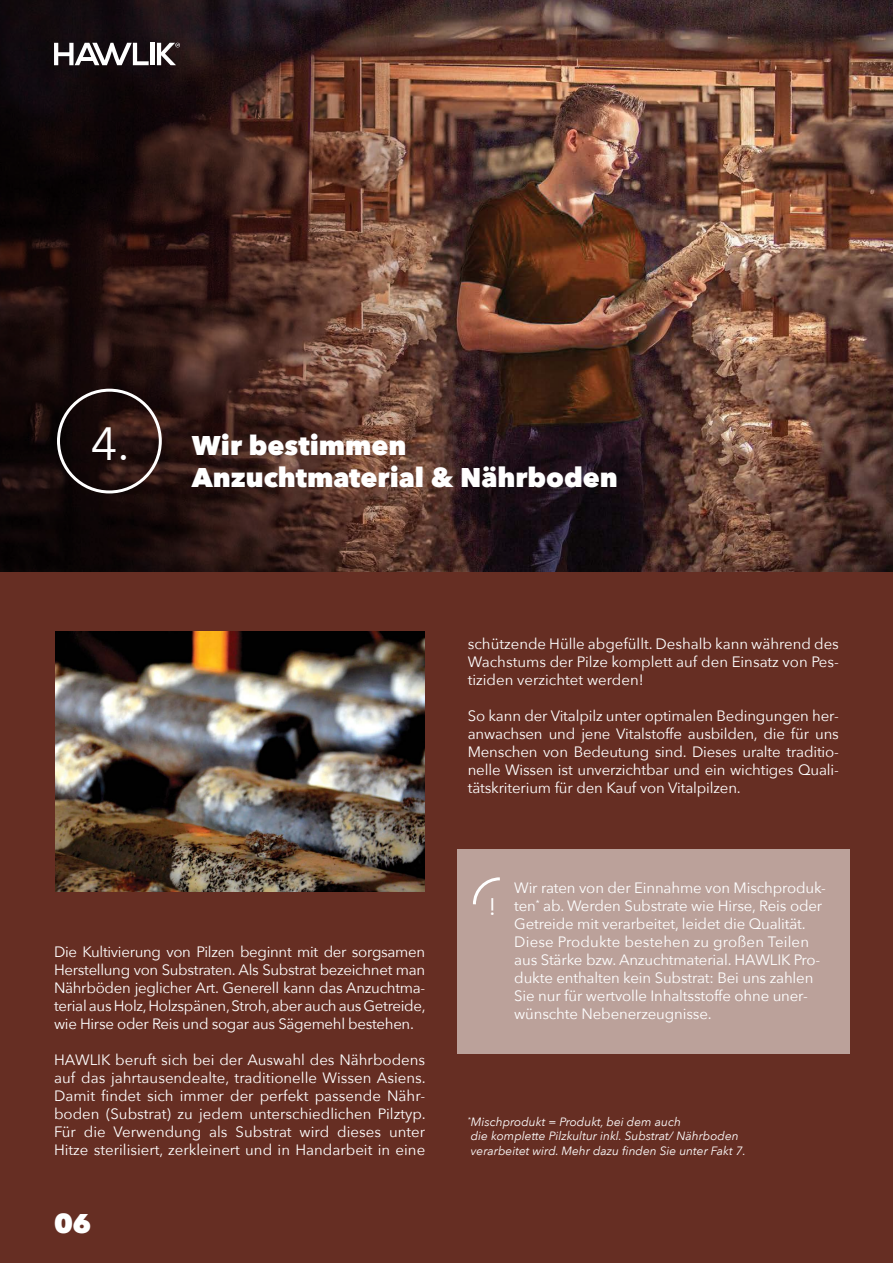
<style>
.page{position:relative;width:893px;height:1263px;background:#662e23}
.page>*{position:absolute;margin:0;border:0;box-sizing:border-box;transform-origin:0 0}
.t1{font:46.5px "Avenir Next";color:#fff}
.t2{font:800 27px/32.4px "Avenir Next";color:#fff}
.t3{font:24px "Avenir Next";color:#fff}
.t4{font:15px/18px "Avenir Next";letter-spacing:-.01em;color:#fff;text-align:justify}
.t5{font:italic 12px/14.4px "Avenir Next";color:#fff}
</style>
<div class="page">
<img style="left:0;top:0;width:893px;height:571px">
<div style="left:57px;top:389px;width:105px;height:104px;border:3px solid #fff;border-radius:50%"></div>
<div style="left:457px;top:849px;width:393px;height:205px;background:#bba19a"></div>
<svg style="left:473px;top:877px;width:27px;height:28px"></svg>
<img style="left:55px;top:632px;width:369px;height:259px">
<hr style="left:151px;top:43px;width:4px;height:22px;background:#fff">
<svg style="left:54px;top:43px;width:95px;height:22px;background:#7d797b"></svg>
<svg style="left:157px;top:43px;width:23px;height:22px"></svg>
<h1 class="t1" style="left:91px;top:404px;width:41px">4.</h1>
<h2 class="t2" style="left:192px;top:429px;width:428px">Wir bestimmen<br>Anzuchtmaterial &amp; Nährboden</h2>
<p class="t4" style="left:468px;top:634px;width:373px">schützende Hülle abgefüllt. Deshalb kann während des Wachstums der Pilze komplett auf den Einsatz von Pes&shy;tiziden verzichtet werden!</p>
<p class="t4" style="left:468px;top:706px;width:373px">So kann der Vitalpilz unter optimalen Bedingungen her&shy;anwachsen und jene Vitalstoffe ausbilden, die für uns Menschen von Bedeutung sind. Dieses uralte traditio&shy;nelle Wissen ist unverzichtbar und ein wichtiges Quali&shy;tätskriterium für den Kauf von Vitalpilzen.</p>
<p class="t4" style="left:54px;top:942px;width:373px">Die Kultivierung von Pilzen beginnt mit der sorgsamen Herstellung von Substraten. Als Substrat bezeichnet man Nährböden jeglicher Art. Generell kann das Anzuchtma&shy;terial aus Holz, Holzspänen, Stroh, aber auch aus Getreide, wie Hirse oder Reis und sogar aus Sägemehl bestehen.</p>
<p class="t4" style="left:54px;top:1050px;width:373px">HAWLIK beruft sich bei der Auswahl des Nährbodens auf das jahrtausendealte, traditionelle Wissen Asiens.<br>Damit findet sich immer der perfekt passende Nähr&shy;boden (Substrat) zu jedem unterschiedlichen Pilztyp.<br>Für die Verwendung als Substrat wird dieses unter Hitze sterilisiert, zerkleinert und in Handarbeit in eine</p>
<h2 class="t2" style="left:54px;top:1207px;width:39px">06</h2>
<h3 class="t3" style="left:488px;top:886px;width:9px">!</h3>
<p class="t4" style="left:514px;top:878px;width:313px;text-align:left">Wir raten von der Einnahme von Mischproduk&shy;ten<sup>*</sup> ab. Werden Substrate wie Hirse, Reis oder Getreide mit verarbeitet, leidet die Qualität.<br>Diese Produkte bestehen zu großen Teilen aus Stärke bzw. Anzuchtmaterial. HAWLIK Pro&shy;dukte enthalten kein Substrat: Bei uns zahlen Sie nur für wertvolle Inhaltsstoffe ohne uner&shy;wünschte Nebenerzeugnisse.</p>
<p class="t5" style="left:468px;top:1114px;width:280px"><sup>*</sup>Mischprodukt = Produkt, bei dem auch<br>die komplette Pilzkultur inkl. Substrat/ Nährboden verarbeitet wird. Mehr dazu finden Sie unter Fakt 7.</p>
</div>
